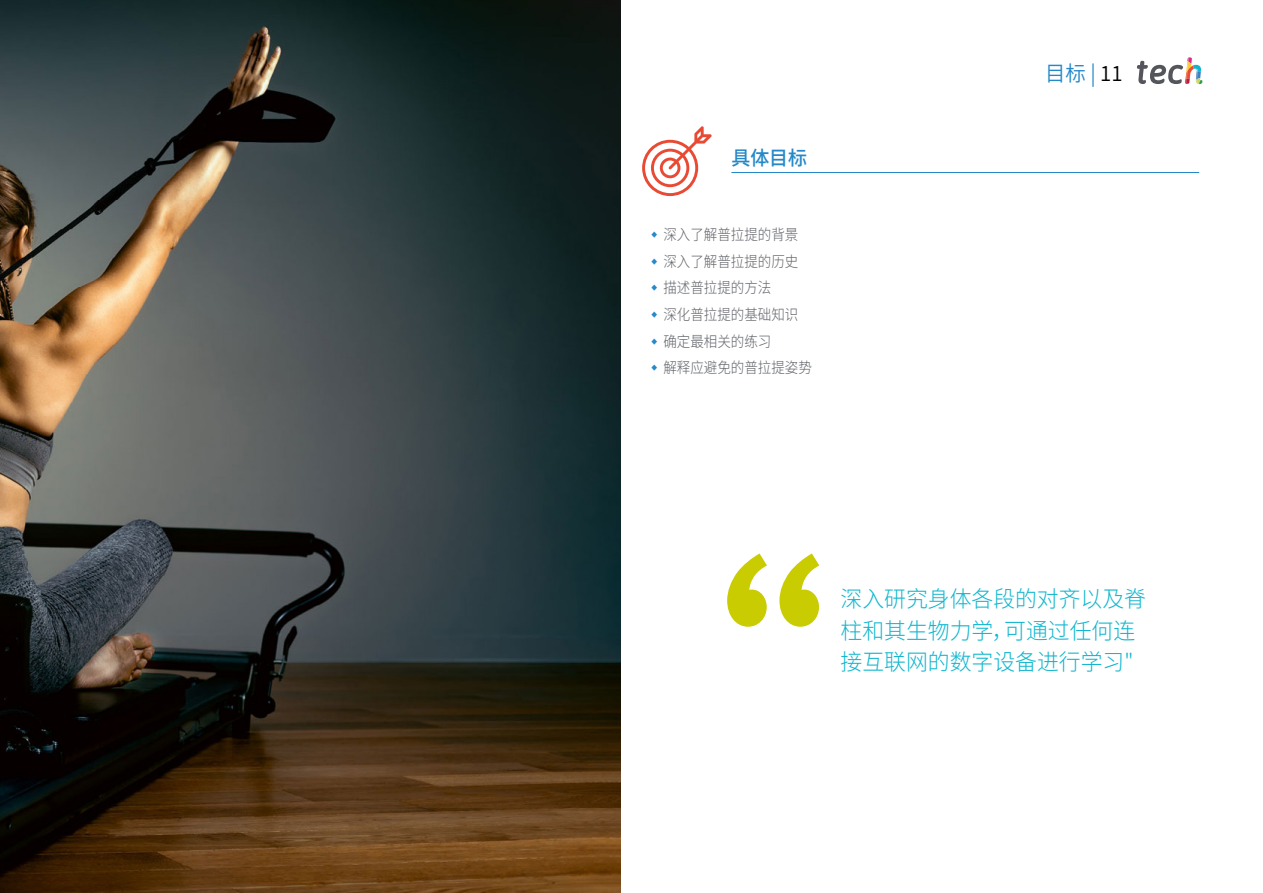
<style>
.page{position:relative;width:1263px;height:893px;background:#fff}
.page>*{position:absolute;margin:0;border:0;box-sizing:border-box;transform-origin:0 0}
.t1{font:300 22.5px/31.5px "Source Han Sans CN";color:#0fb6cf}
.t2{font:21px "Source Han Sans CN";color:#2488c9}
.t3{font:500 19.5px "Source Han Sans CN";color:#2488c9}
.t4{font:300 15px/26.7px "Source Han Sans CN";color:#61646a;scale:.9 1}
.s1{color:#000}
</style>
<div class="page">
<svg style="left:642px;top:126px;width:70px;height:70px"></svg>
<hr style="left:731px;top:172px;width:468px;height:1px;background:#2488c9">
<img style="left:0;top:0;width:621px;height:893px">
<svg style="left:1137px;top:57px;width:65px;height:27px"></svg>
<svg style="left:727px;top:553px;width:92px;height:74px"></svg>
<h3 class="t3" style="left:731px;top:147px;width:77px">具体目标</h3>
<p class="t4" style="left:663px;top:221px;width:166px">深入了解普拉提的背景深入了解普拉提的历史描述普拉提的方法<br>深化普拉提的基础知识确定最相关的练习<br>解释应避免的普拉提姿势</p>
<h2 class="t2" style="left:1045px;top:61px;width:79px">目标 | <span class="s1">11</span></h2>
<h1 class="t1" style="left:840px;top:584px;width:307px">深入研究身体各段的对齐以及脊柱和其生物力学，可通过任何连接互联网的数字设备进行学习"</h1>
</div>
